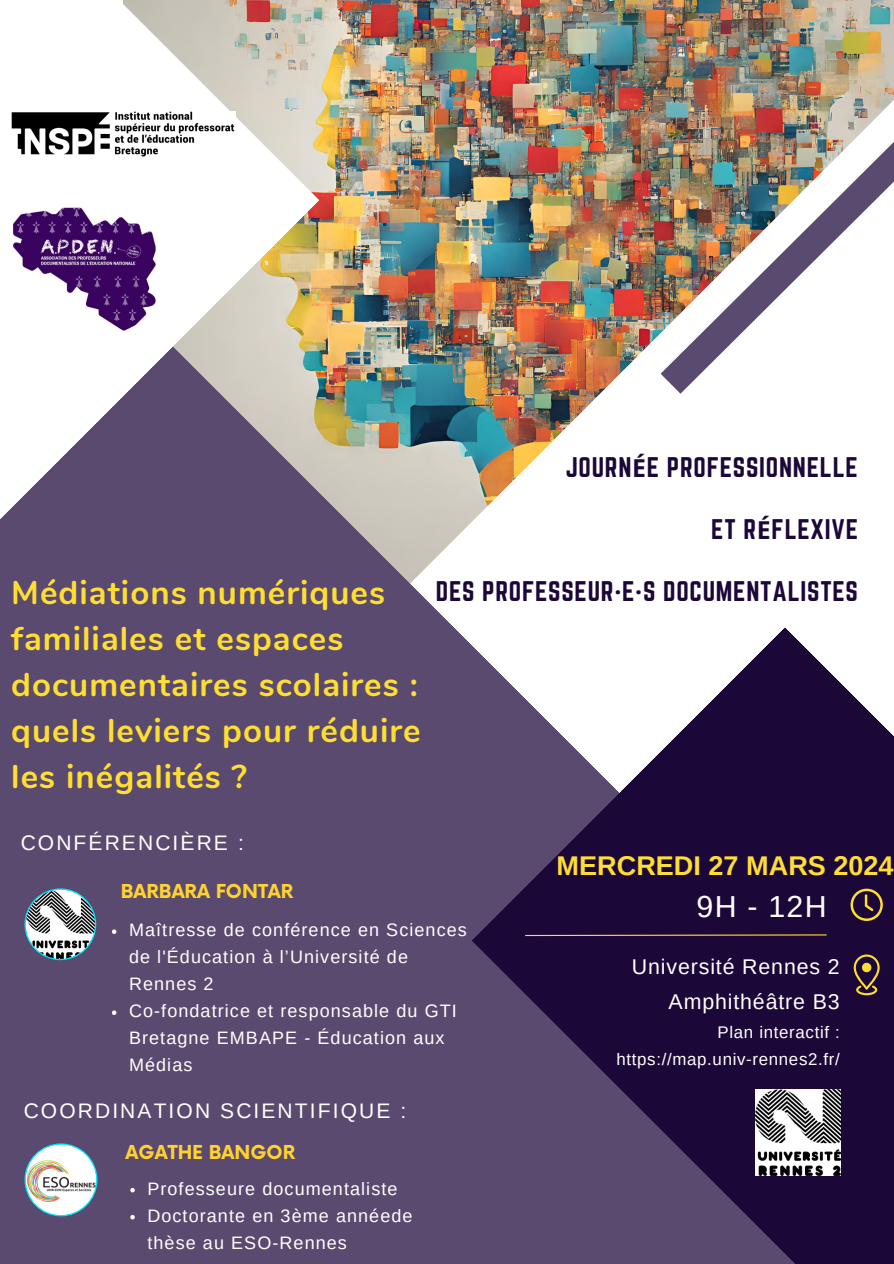
<style>
.page{position:relative;width:894px;height:1264px;background:#fff}
.page>*{position:absolute;margin:0;border:0;box-sizing:border-box;transform-origin:0 0}
.t1{font:700 33px/46px "Nunito";letter-spacing:.03em;color:#ffde32}
.t2{font:30.3px "Arimo";color:#fff}
.t3{font:700 27px "Arimo";color:#ffde32}
.t4{font:24.75px "Norwester";letter-spacing:.03em;color:#1c0739}
.t5{font:21.3px "Arimo";letter-spacing:.04em;color:#fff}
.t6{font:21px "Arimo";letter-spacing:.1em;color:#fff}
.t7{font:700 18.75px "Now";color:#ffd230}
.t8{font:18px/27px "Arimo";letter-spacing:.06em;color:#fff}
.t9{font:16.8px "Arimo";letter-spacing:.04em;color:#fff}
.s1{font-family:"Noto Sans";font-weight:700}
</style>
<div class="page">
<img style="left:319px;top:1px;width:55px;height:205px">
<img style="left:374px;top:0;width:519px;height:206px">
<img style="left:0;top:206px;width:630px;height:1057px">
<svg style="left:471px;top:627px;width:422px;height:636px;background:#4b3a62"></svg>
<svg style="left:0;top:0;width:319px;height:660px"></svg>
<svg style="left:524px;top:933px;width:303px;height:3px"></svg>
<svg style="left:24px;top:888px;width:72px;height:72px"></svg>
<img style="left:630px;top:64px;width:263px;height:330px">
<img style="left:0;top:183px;width:163px;height:167px">
<img style="left:11px;top:111px;width:224px;height:45px">
<svg style="left:853px;top:954px;width:26px;height:41px"></svg>
<svg style="left:861px;top:962px;width:10px;height:10px"></svg>
<svg style="left:850px;top:888px;width:32px;height:33px"></svg>
<img style="left:25px;top:1143px;width:72px;height:73px">
<img style="left:755px;top:1089px;width:84px;height:86px">
<svg style="left:112px;top:929px;width:4px;height:4px"></svg>
<svg style="left:112px;top:1010px;width:4px;height:4px"></svg>
<svg style="left:130px;top:1187px;width:5px;height:5px"></svg>
<svg style="left:130px;top:1214px;width:5px;height:5px"></svg>
<p class="t4" style="left:565px;top:452px;width:294px">JOURN<span class="s1">É</span>E PROFESSIONNELLE</p>
<p class="t4" style="left:711px;top:514px;width:148px">ET R<span class="s1">É</span>FLEXIVE</p>
<p class="t1" style="left:11px;top:570px;width:375px">Médiations numériques</p>
<p class="t4" style="left:436px;top:576px;width:423px">DES PROFESSEUR<span class="s1">·</span>E<span class="s1">·</span>S DOCUMENTALISTES</p>
<p class="t1" style="left:11px;top:616px;width:411px">familiales et espaces documentaires scolaires : quels leviers pour réduire les inégalités ?</p>
<p class="t6" style="left:21px;top:831px;width:224px">CONFÉRENCIÈRE :</p>
<h6 class="t7" style="left:121px;top:881px;width:174px">BARBARA FONTAR</h6>
<p class="t8" style="left:129px;top:916px;width:339px">Maîtresse de conférence en Sciences de l'Éducation à l’Université de<br>Rennes 2</p>
<p class="t8" style="left:129px;top:997px;width:329px">Co-fondatrice et responsable du GTI<br>Bretagne EMBAPE - Éducation aux<br>Médias</p>
<p class="t6" style="left:24px;top:1098px;width:384px">COORDINATION SCIENTIFIQUE :</p>
<h5 class="t7" style="left:126px;top:1141px;width:171px">AGATHE BANGOR</h5>
<p class="t8" style="left:147px;top:1174px;width:251px">Professeure documentaliste</p>
<h6 class="t8" style="left:147px;top:1201px;width:266px">Doctorante en 3ème annéede thèse au ESO-Rennes</h6>
<p class="t3" style="left:556px;top:850px;width:338px">MERCREDI 27 MARS 2024</p>
<p class="t2" style="left:696px;top:889px;width:131px">9H - 12H</p>
<p class="t5" style="left:631px;top:954px;width:209px">Université Rennes 2</p>
<p class="t5" style="left:668px;top:989px;width:172px">Amphithéâtre B3</p>
<p class="t9" style="left:717px;top:1023px;width:124px">Plan interactif :</p>
<h5 class="t9" style="left:616px;top:1050px;width:225px">https://map.univ-rennes2.fr/</h5>
</div>
